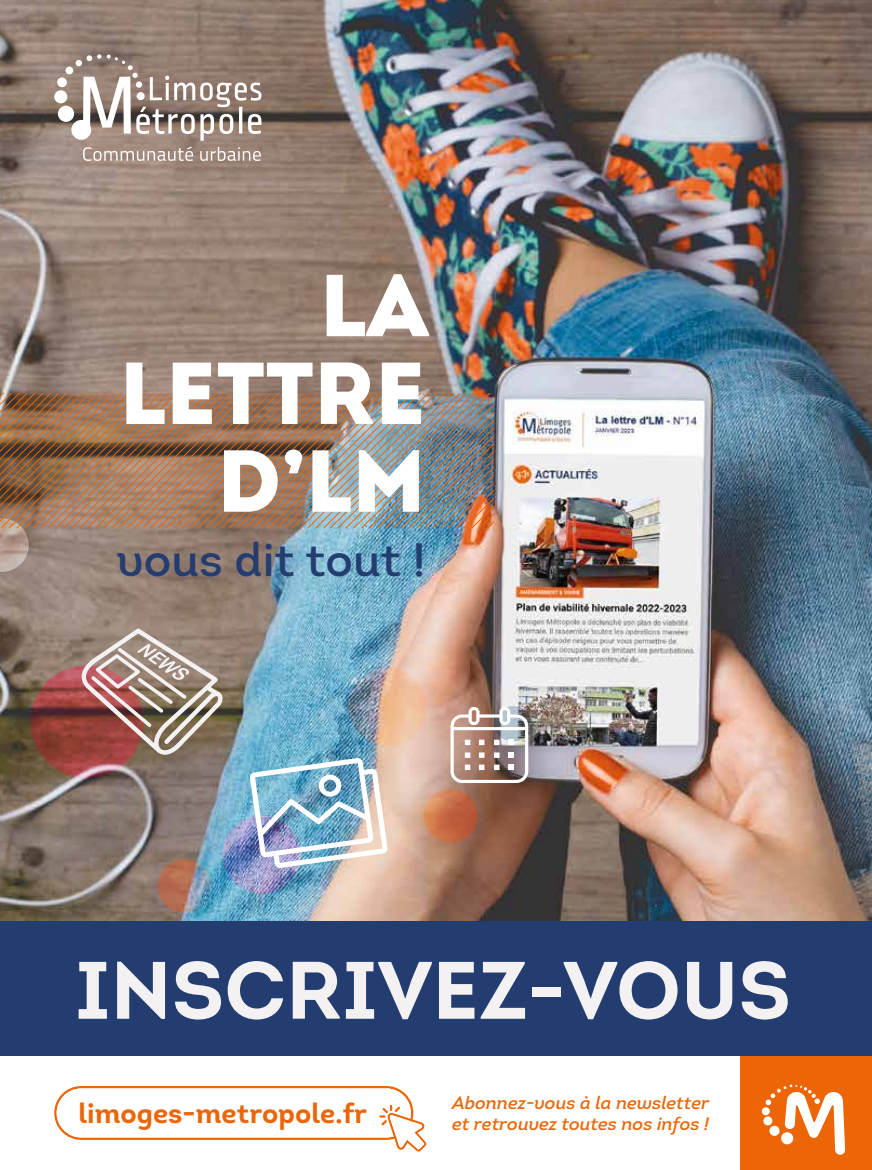
<style>
.page{position:relative;width:872px;height:1170px;background:#fff}
.page>*{position:absolute;margin:0;border:0;box-sizing:border-box;transform-origin:0 0}
.t1{font:87.75px/87.8px "Intro Black Caps";color:#fff;text-align:right}
.t2{font:81.15px "Intro Bold Caps";color:#f4f1f2}
.t3{font:46.65px "Intro Semi Bold Alt";color:#243d70}
.t4{font:27.9px "Intro Bold Alt";color:#ec6608}
.t5{font:italic 600 18px/21.6px "Intro";color:#ec6608}
</style>
<div class="page">
<div style="left:740px;top:1055px;width:132px;height:114px;background:#ec6608"></div>
<svg style="left:761px;top:1084px;width:84px;height:70px"></svg>
<img style="left:0;top:0;width:872px;height:921px">
<svg style="left:31px;top:665px;width:112px;height:113px;background:#994745"></svg>
<svg style="left:223px;top:815px;width:77px;height:78px;background:#8891c4"></svg>
<img style="left:348px;top:667px;width:78px;height:78px;border-radius:50%">
<svg style="left:424px;top:789px;width:53px;height:53px;background:#c76e48"></svg>
<svg style="left:494px;top:706px;width:38px;height:35px"></svg>
<svg style="left:158px;top:859px;width:53px;height:53px;background:#a37f75"></svg>
<div style="left:0;top:921px;width:872px;height:134px;background:#243d70"></div>
<svg style="left:71px;top:120px;width:20px;height:20px"></svg>
<div style="left:58px;top:105px;width:16px;height:17px;background:#fff;border-radius:50%"></div>
<div style="left:54px;top:90px;width:13px;height:13px;background:#fff;border-radius:50%"></div>
<div style="left:57px;top:77px;width:10px;height:10px;background:#fff;border-radius:50%"></div>
<div style="left:65px;top:67px;width:8px;height:7px;background:#fff;border-radius:50%"></div>
<svg style="left:76px;top:54px;width:185px;height:107px"></svg>
<div style="left:136px;top:81px;width:6px;height:7px;background:#fff;border-radius:50%"></div>
<div style="left:137px;top:92px;width:8px;height:8px;background:#fff;border-radius:50%"></div>
<svg style="left:54px;top:1086px;width:372px;height:65px"></svg>
<svg style="left:81px;top:628px;width:143px;height:126px"></svg>
<img style="left:250px;top:757px;width:138px;height:111px">
<svg style="left:450px;top:706px;width:78px;height:77px"></svg>
<img style="left:0;top:393px;width:494px;height:179px">
<h1 class="t1" style="left:120px;top:260px;width:310px">LA<br>LETTRE<br>D’LM</h1>
<h3 class="t3" style="left:117px;top:530px;width:310px">vous dit tout !</h3>
<h2 class="t2" style="left:75px;top:938px;width:717px">INSCRIVEZ-VOUS</h2>
<h3 class="t4" style="left:78px;top:1095px;width:290px">limoges-metropole.fr</h3>
<p class="t5" style="left:452px;top:1091px;width:259px">Abonnez-vous à la newsletter et retrouvez toutes nos infos !</p>
</div>
